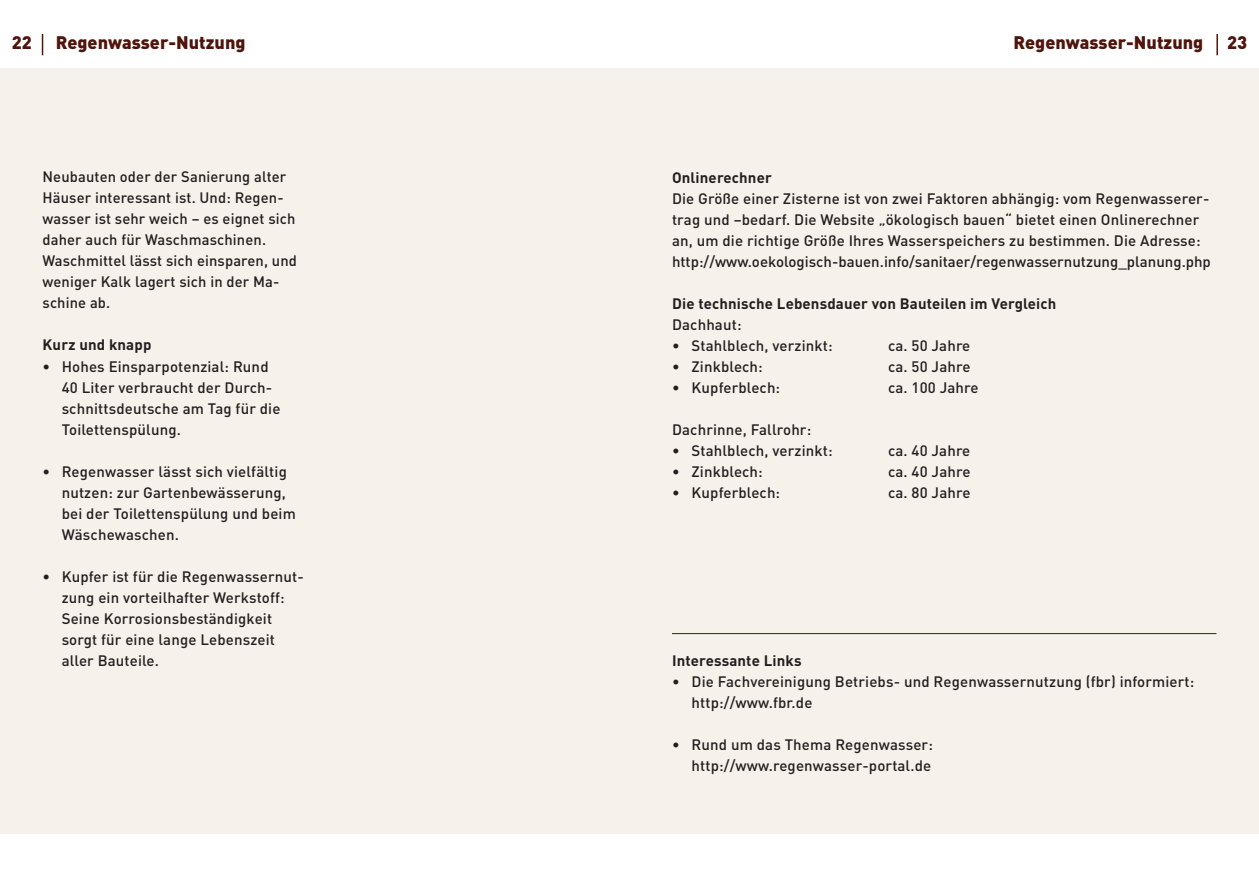
<style>
.page{position:relative;width:1259px;height:893px;background:#fff}
.page>*{position:absolute;margin:0;border:0;box-sizing:border-box;transform-origin:0 0}
.t1{font:900 18px "DIN";color:#4f150d}
.t2{font:500 15px/21px "DIN";letter-spacing:.01em;color:#231f20}
.t3{font:700 15px "DIN";letter-spacing:.01em;color:#231f20}
</style>
<div class="page">
<div style="left:0;top:68px;width:1259px;height:765px;background:#f7f1eb"></div>
<svg style="left:42px;top:34px;width:1px;height:21px"></svg>
<hr style="left:1216px;top:34px;width:2px;height:21px;background:#4f150d">
<hr style="left:672px;top:633px;width:544px;height:1px;background:#4f150d">
<p class="t1" style="left:12px;top:36px;width:22px">22</p>
<p class="t1" style="left:56px;top:36px;width:191px">Regenwasser-Nutzung</p>
<p class="t1" style="left:1013px;top:36px;width:191px">Regenwasser-Nutzung</p>
<p class="t1" style="left:1227px;top:36px;width:22px">23</p>
<p class="t2" style="left:43px;top:168px;width:256px">Neubauten oder der Sanierung alter<br>Häuser interessant ist. Und: Regen&shy;wasser ist sehr weich – es eignet sich daher auch für Waschmaschinen.<br>Waschmittel lässt sich einsparen, und weniger Kalk lagert sich in der Ma&shy;schine ab.</p>
<p class="t3" style="left:43px;top:340px;width:110px">Kurz und knapp</p>
<p class="t2" style="left:62px;top:357px;width:220px;text-indent:-19px">• Hohes Einsparpotenzial: Rund<br>40 Liter verbraucht der Durch&shy;schnittsdeutsche am Tag für die<br>Toilettenspülung.</p>
<p class="t2" style="left:62px;top:462px;width:236px;text-indent:-19px">• Regenwasser lässt sich vielfältig nutzen: zur Gartenbewässerung, bei der Toilettenspülung und beim<br>Wäschewaschen.</p>
<p class="t2" style="left:62px;top:567px;width:244px;text-indent:-19px">• Kupfer ist für die Regenwassernut&shy;zung ein vorteilhafter Werkstoff:<br>Seine Korrosionsbeständigkeit sorgt für eine lange Lebenszeit aller Bauteile.</p>
<p class="t3" style="left:672px;top:172px;width:101px">Onlinerechner</p>
<p class="t2" style="left:672px;top:189px;width:540px">Die Größe einer Zisterne ist von zwei Faktoren abhängig: vom Regenwasserer&shy;trag und –bedarf. Die Website „ökologisch bauen“ bietet einen Onlinerechner an, um die richtige Größe Ihres Wasserspeichers zu bestimmen. Die Adresse: http://www.oekologisch-bauen.info/sanitaer/regenwassernutzung_planung.php</p>
<p class="t3" style="left:672px;top:298px;width:386px">Die technische Lebensdauer von Bauteilen im Vergleich</p>
<p class="t2" style="left:672px;top:315px;width:71px">Dachhaut:</p>
<p class="t2" style="left:672px;top:336px;width:162px">• Stahlblech, verzinkt:</p>
<p class="t2" style="left:888px;top:336px;width:84px">ca. 50 Jahre</p>
<p class="t2" style="left:672px;top:357px;width:92px">• Zinkblech:</p>
<p class="t2" style="left:888px;top:357px;width:84px">ca. 50 Jahre</p>
<p class="t2" style="left:672px;top:378px;width:110px">• Kupferblech:</p>
<p class="t2" style="left:888px;top:378px;width:92px">ca. 100 Jahre</p>
<p class="t2" style="left:672px;top:420px;width:141px">Dachrinne, Fallrohr:</p>
<p class="t2" style="left:672px;top:441px;width:162px">• Stahlblech, verzinkt:</p>
<p class="t2" style="left:888px;top:441px;width:84px">ca. 40 Jahre</p>
<p class="t2" style="left:672px;top:462px;width:92px">• Zinkblech:</p>
<p class="t2" style="left:888px;top:462px;width:84px">ca. 40 Jahre</p>
<p class="t2" style="left:672px;top:483px;width:110px">• Kupferblech:</p>
<p class="t2" style="left:888px;top:483px;width:84px">ca. 80 Jahre</p>
<p class="t3" style="left:672px;top:655px;width:131px">Interessante Links</p>
<p class="t2" style="left:691px;top:673px;width:504px;text-indent:-20px">• Die Fachvereinigung Betriebs- und Regenwassernutzung (fbr) informiert: http://www.fbr.de</p>
<p class="t2" style="left:672px;top:736px;width:262px;text-align:right">• Rund um das Thema Regenwasser: http://www.regenwasser-portal.de</p>
</div>
